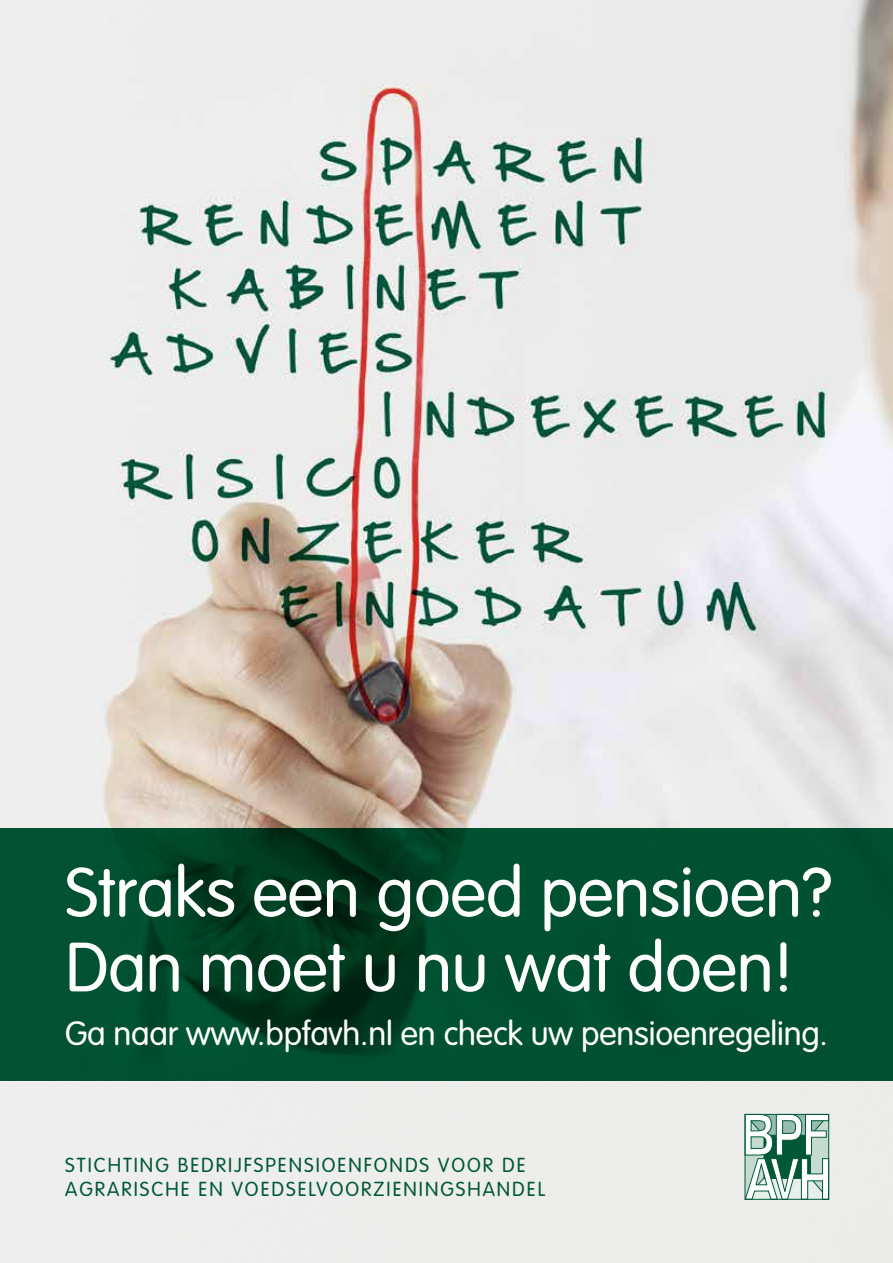
<style>
.page{position:relative;width:893px;height:1263px;background:#fff}
.page>*{position:absolute;margin:0;border:0;box-sizing:border-box;transform-origin:0 0}
.t1{font:300 68.4px/74.8px "VAG Rounded LT";letter-spacing:-.005em;color:#fff}
.t2{font:300 33.15px "VAG Rounded LT";letter-spacing:-.005em;color:#fff}
.t3{font:300 19.95px/24px "VAG Rounded LT";letter-spacing:.1em;color:#005837}
</style>
<div class="page">
<img style="left:0;top:0;width:893px;height:829px">
<svg style="left:744px;top:1113px;width:85px;height:87px"></svg>
<div style="left:745px;top:1114px;width:84px;height:85px;border:1px solid #005837"></div>
<svg style="left:0;top:829px;width:893px;height:252px;background:#004a2d"></svg>
<h1 class="t1" style="left:65px;top:857px;width:768px">Straks een goed pensioen?<br>Dan moet u nu wat doen!</h1>
<h2 class="t2" style="left:65px;top:1014px;width:764px">Ga naar www.bpfavh.nl en check uw pensioenregeling.</h2>
<p class="t3" style="left:65px;top:1154px;width:482px">STICHTING BEDRIJFSPENSIOENFONDS VOOR DE<br>AGRARISCHE EN VOEDSELVOORZIENINGSHANDEL</p>
</div>
